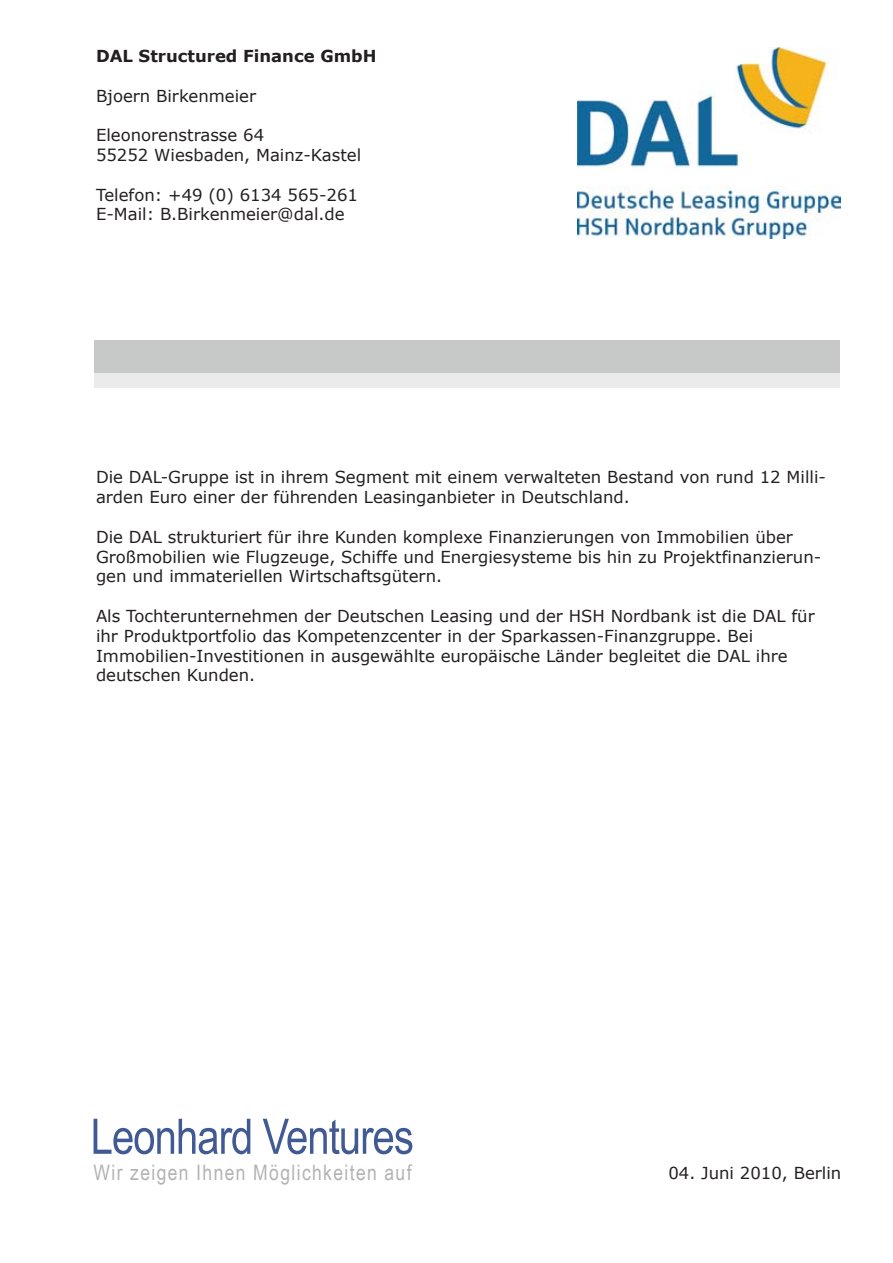
<style>
.page{position:relative;width:893px;height:1263px;background:#fff}
.page>*{position:absolute;margin:0;border:0;box-sizing:border-box;transform-origin:0 0}
.t1{font:21.3px "Arial Narrow";letter-spacing:.065em;color:#b3b3b3}
.t2{font:16.5px/19.8px "Verdana";color:#231f20}
.t3{font:700 16.5px "Verdana";color:#231f20}
</style>
<div class="page">
<div style="left:94px;top:373px;width:746px;height:14px;background:#ebebeb"></div>
<div style="left:94px;top:340px;width:746px;height:33px;background:#c7c8c8"></div>
<img style="left:93px;top:1118px;width:320px;height:37px">
<img style="left:94px;top:1119px;width:318px;height:35px">
<img style="left:578px;top:48px;width:262px;height:190px">
<p class="t3" style="left:96px;top:46px;width:282px">DAL Structured Finance GmbH</p>
<p class="t2" style="left:96px;top:85px;width:162px">Bjoern Birkenmeier</p>
<p class="t2" style="left:96px;top:125px;width:267px">Eleonorenstrasse 64<br>55252 Wiesbaden, Mainz-Kastel</p>
<p class="t2" style="left:96px;top:184px;width:263px">Telefon: +49 (0) 6134 565-261<br>E-Mail: B.Birkenmeier@dal.de</p>
<p class="t2" style="left:96px;top:467px;width:731px">Die DAL-Gruppe ist in ihrem Segment mit einem verwalteten Bestand von rund 12 Milli&shy;arden Euro einer der führenden Leasinganbieter in Deutschland.</p>
<p class="t2" style="left:96px;top:526px;width:727px">Die DAL strukturiert für ihre Kunden komplexe Finanzierungen von Immobilien über<br>Großmobilien wie Flugzeuge, Schiffe und Energiesysteme bis hin zu Projektfinanzierun&shy;gen und immateriellen Wirtschaftsgütern.</p>
<p class="t2" style="left:96px;top:606px;width:720px">Als Tochterunternehmen der Deutschen Leasing und der HSH Nordbank ist die DAL für ihr Produktportfolio das Kompetenzcenter in der Sparkassen-Finanzgruppe. Bei Immobilien-Investitionen in ausgewählte europäische Länder begleitet die DAL ihre deutschen Kunden.</p>
<p class="t1" style="left:94px;top:1160px;width:320px">Wir zeigen Ihnen Möglichkeiten auf</p>
<p class="t2" style="left:668px;top:1162px;width:175px">04. Juni 2010, Berlin</p>
</div>
